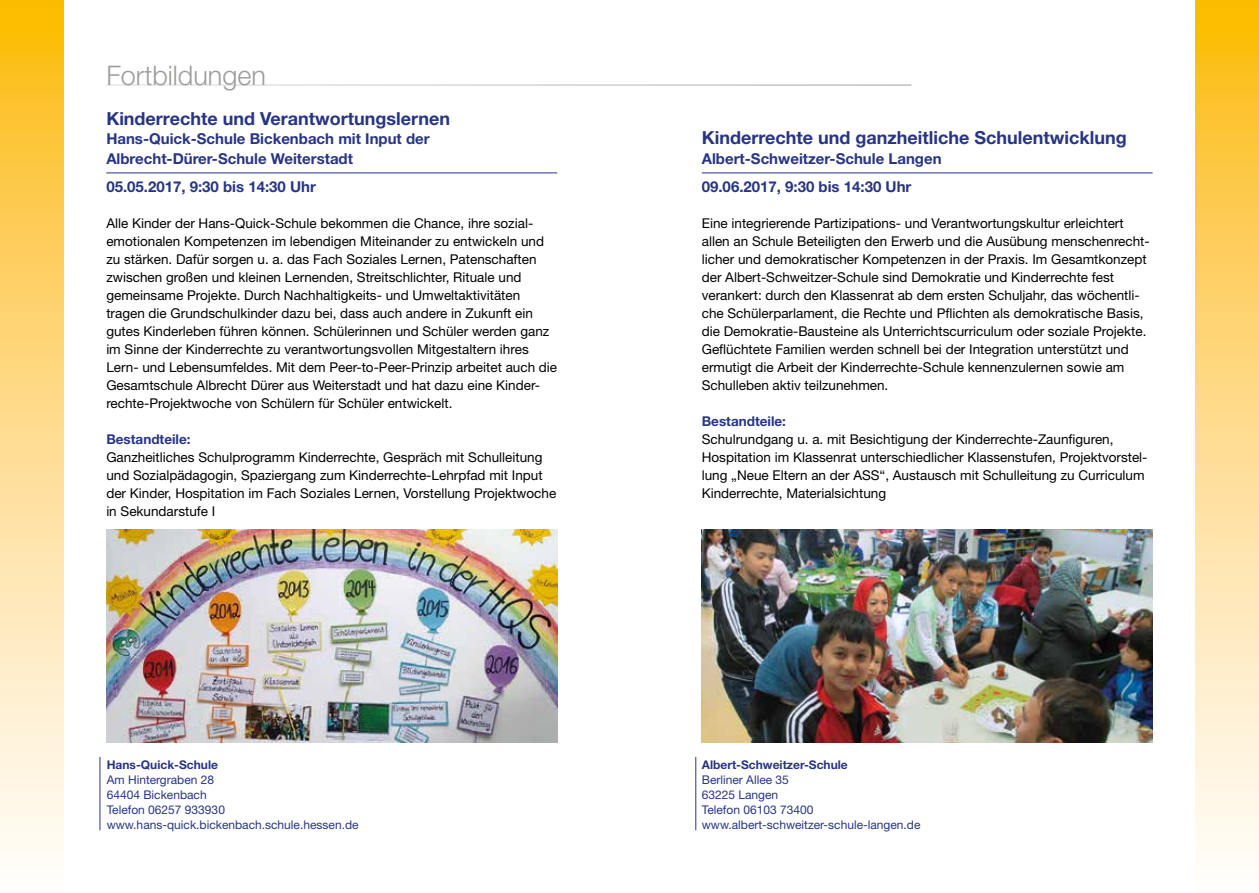
<style>
.page{position:relative;width:1259px;height:893px;background:#fff}
.page>*{position:absolute;margin:0;border:0;box-sizing:border-box;transform-origin:0 0}
.t1{font:300 27px "Helvetica Neue";color:#9d9d9c}
.t2{font:700 18px "Helvetica Neue";color:#283583}
.t3{font:700 15px/28.5px "Helvetica Neue";color:#283583}
.t4{font:13.5px/18px "Helvetica Neue";color:#000}
.t5{font:700 13.5px "Helvetica Neue";color:#283583}
.t6{font:12px/15px "Helvetica Neue";color:#283583}
.t7{font:700 12px "Helvetica Neue";color:#283583}
</style>
<div class="page">
<svg style="left:0;top:0;width:64px;height:852px;background:#fedb88"></svg>
<svg style="left:1195px;top:0;width:64px;height:852px;background:#fedb88"></svg>
<hr style="left:702px;top:173px;width:450px;height:1px;background:#283583">
<img style="left:106px;top:529px;width:451px;height:213px">
<img style="left:702px;top:529px;width:450px;height:213px">
<hr style="left:106px;top:173px;width:451px;height:1px;background:#283583">
<hr style="left:100px;top:757px;width:1px;height:73px;background:#283583">
<hr style="left:695px;top:757px;width:1px;height:73px;background:#283583">
<h1 class="t1" style="left:106px;top:59px;width:161px">Fortbildungen</h1>
<h2 class="t2" style="left:106px;top:107px;width:345px">Kinderrechte und Verantwortungslernen</h2>
<p class="t3" style="left:106px;top:129px;width:325px;line-height:19.5px">Hans-Quick-Schule Bickenbach mit Input der<br>Albrecht-Dürer-Schule Weiterstadt</p>
<p class="t3" style="left:106px;top:172px;width:211px">05.05.2017, 9:30 bis 14:30 Uhr</p>
<p class="t4" style="left:106px;top:214px;width:452px">Alle Kinder der Hans-Quick-Schule bekommen die Chance, ihre sozial&shy;emotionalen Kompetenzen im lebendigen Miteinander zu entwickeln und zu stärken. Dafür sorgen u. a. das Fach Soziales Lernen, Patenschaften zwischen großen und kleinen Lernenden, Streitschlichter, Rituale und gemeinsame Projekte. Durch Nachhaltigkeits- und Umweltaktivitäten tragen die Grundschulkinder dazu bei, dass auch andere in Zukunft ein gutes Kinderleben führen können. Schülerinnen und Schüler werden ganz im Sinne der Kinderrechte zu verantwortungsvollen Mitgestaltern ihres Lern- und Lebensumfeldes. Mit dem Peer-to-Peer-Prinzip arbeitet auch die Gesamtschule Albrecht Dürer aus Weiterstadt und hat dazu eine Kinder&shy;rechte-Projektwoche von Schülern für Schüler entwickelt.</p>
<p class="t5" style="left:106px;top:430px;width:86px">Bestandteile:</p>
<p class="t4" style="left:106px;top:447px;width:451px">Ganzheitliches Schulprogramm Kinderrechte, Gespräch mit Schulleitung und Sozialpädagogin, Spaziergang zum Kinderrechte-Lehrpfad mit Input der Kinder, Hospitation im Fach Soziales Lernen, Vorstellung Projektwoche in Sekundarstufe I</p>
<p class="t7" style="left:107px;top:757px;width:113px">Hans-Quick-Schule</p>
<p class="t6" style="left:107px;top:772px;width:253px">Am Hintergraben 28<br>64404 Bickenbach<br>Telefon 06257 933930 www.hans-quick.bickenbach.schule.hessen.de</p>
<h2 class="t2" style="left:702px;top:127px;width:426px">Kinderrechte und ganzheitliche Schulentwicklung</h2>
<p class="t3" style="left:702px;top:144px;width:241px">Albert-Schweitzer-Schule Langen<br>09.06.2017, 9:30 bis 14:30 Uhr</p>
<p class="t4" style="left:702px;top:214px;width:449px">Eine integrierende Partizipations- und Verantwortungskultur erleichtert allen an Schule Beteiligten den Erwerb und die Ausübung menschenrecht&shy;licher und demokratischer Kompetenzen in der Praxis. Im Gesamtkonzept der Albert-Schweitzer-Schule sind Demokratie und Kinderrechte fest verankert: durch den Klassenrat ab dem ersten Schuljahr, das wöchentli&shy;che Schülerparlament, die Rechte und Pflichten als demokratische Basis, die Demokratie-Bausteine als Unterrichtscurriculum oder soziale Projekte.<br>Geflüchtete Familien werden schnell bei der Integration unterstützt und ermutigt die Arbeit der Kinderrechte-Schule kennenzulernen sowie am Schulleben aktiv teilzunehmen.</p>
<p class="t5" style="left:702px;top:412px;width:86px">Bestandteile:</p>
<p class="t4" style="left:702px;top:429px;width:447px">Schulrundgang u. a. mit Besichtigung der Kinderrechte-Zaunfiguren, Hospitation im Klassenrat unterschiedlicher Klassenstufen, Projektvorstel&shy;lung „Neue Eltern an der ASS“, Austausch mit Schulleitung zu Curriculum Kinderrechte, Materialsichtung</p>
<p class="t7" style="left:702px;top:757px;width:147px">Albert-Schweitzer-Schule</p>
<p class="t6" style="left:702px;top:772px;width:220px">Berliner Allee 35<br>63225 Langen<br>Telefon 06103 73400 www.albert-schweitzer-schule-langen.de</p>
</div>
